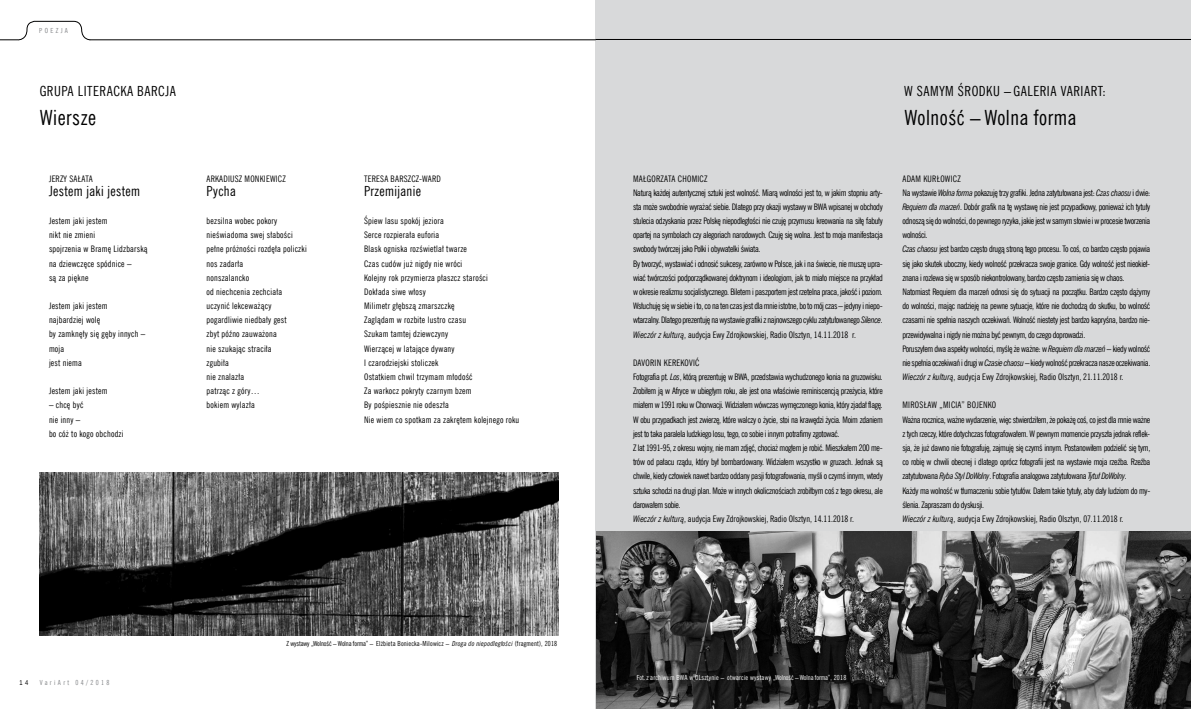
<style>
.page{position:relative;width:1191px;height:709px;background:#fff}
.page>*{position:absolute;margin:0;border:0;box-sizing:border-box;transform-origin:0 0}
.t1{font:21px "News Goth Cn EU Normal";letter-spacing:.025em;color:#000}
.t2{font:14px "News Goth Cn EU Normal";letter-spacing:.04em;color:#000}
.t3{font:9px/14.2px "News Goth Cn EU Normal";letter-spacing:-.035em;color:#000}
.t4{font:9px/14.2px "News Goth Cn EU Normal";letter-spacing:.025em;color:#000}
.t5{font:7px "News Goth Cn EU Normal";letter-spacing:.03em;color:#000}
.t6{font:7px "News Goth Cn EU Normal";letter-spacing:.03em;color:#fff}
.t7{font:7px "News Goth Cn EU Normal";letter-spacing:.34em;color:#808285}
.t8{font:7px "Liberation Sans Narrow";color:#000}
.s1{font-family:"News Goth Cn EU Italic"}
</style>
<div class="page">
<div style="left:595px;top:0;width:596px;height:709px;background:#d8d9da"></div>
<hr style="left:595px;top:39px;width:596px;height:1px;background:#000">
<hr style="left:90px;top:40px;width:505px;height:1px;background:#000">
<svg style="left:0;top:21px;width:90px;height:20px"></svg>
<img style="left:40px;top:472px;width:518px;height:163px">
<img style="left:596px;top:531px;width:595px;height:178px">
<p class="t7" style="left:39px;top:26px;width:30px">POEZJA</p>
<h2 class="t2" style="left:40px;top:83px;width:138px">GRUPA LITERACKA BARCJA</h2>
<h1 class="t1" style="left:40px;top:105px;width:58px">Wiersze</h1>
<p class="t4" style="left:49px;top:171px;width:45px">JERZY SAŁATA</p>
<h2 class="t2" style="left:49px;top:182px;width:93px">Jestem jaki jestem</h2>
<p class="t4" style="left:49px;top:214px;width:100px">Jestem jaki jestem<br>nikt nie zmieni<br>spojrzenia w Bramę Lidzbarską na dziewczęce spódnice –<br>są za piękne</p>
<p class="t4" style="left:49px;top:299px;width:98px">Jestem jaki jestem<br>najbardziej wolę<br>by zamknęły się gęby innych – moja<br>jest niema</p>
<p class="t4" style="left:49px;top:384px;width:60px">Jestem jaki jestem</p>
<p class="t4" style="left:49px;top:398px;width:76px">– chcę być<br>nie inny –<br>bo cóż to kogo obchodzi</p>
<p class="t4" style="left:207px;top:171px;width:81px">ARKADIUSZ MONKIEWICZ</p>
<h2 class="t2" style="left:207px;top:182px;width:31px">Pycha</h2>
<p class="t4" style="left:207px;top:214px;width:102px">bezsilna wobec pokory nieświadoma swej słabości pełne próżności rozdęła policzki nos zadarła<br>nonszalancko<br>od niechcenia zechciała uczynić lekceważący pogardliwie niedbały gest<br>zbyt późno zauważona<br>nie szukając straciła<br>zgubiła<br>nie znalazła<br>patrząc z góry…<br>bokiem wylazła</p>
<p class="t4" style="left:364px;top:171px;width:78px">TERESA BARSZCZ-WARD</p>
<h2 class="t2" style="left:364px;top:182px;width:58px">Przemijanie</h2>
<p class="t4" style="left:364px;top:214px;width:157px">Śpiew lasu spokój jeziora<br>Serce rozpierała euforia<br>Blask ogniska rozświetlał twarze<br>Czas cudów już nigdy nie wróci<br>Kolejny rok przymierza płaszcz starości<br>Dokłada siwe włosy<br>Milimetr głębszą zmarszczkę<br>Zaglądam w rozbite lustro czasu<br>Szukam tamtej dziewczyny<br>Wierzącej w latające dywany<br>I czarodziejski stoliczek<br>Ostatkiem chwil trzymam młodość<br>Za warkocz pokryty czarnym bzem<br>By pośpiesznie nie odeszła<br>Nie wiem co spotkam za zakrętem kolejnego roku</p>
<p class="t8" style="left:20px;top:678px;width:10px">1 4</p>
<p class="t7" style="left:40px;top:678px;width:71px">VariArt 04/2018</p>
<p class="t5" style="left:286px;top:639px;width:272px">Z wystawy „Wolność – Wolna forma” – Elżbieta Boniecka-Milowicz – <span class="s1">Droga do niepodległości</span> (fragment), 2018</p>
<h2 class="t2" style="left:904px;top:83px;width:203px">W SAMYM ŚRODKU – GALERIA VARIART:</h2>
<h1 class="t1" style="left:904px;top:105px;width:173px">Wolność – Wolna forma</h1>
<p class="t3" style="left:633px;top:171px;width:251px">MAŁGORZATA CHOMICZ<br>Naturą każdej autentycznej sztuki jest wolność. Miarą wolności jest to, w jakim stopniu arty&shy;sta może swobodnie wyrażać siebie. Dlatego przy okazji wystawy w BWA wpisanej w obchody stulecia odzyskania przez Polskę niepodległości nie czuję przymusu kreowania na siłę fabuły opartej na symbolach czy alegoriach narodowych. Czuję się wolna. Jest to moja manifestacja swobody twórczej jako Polki i obywatelki świata.<br>By tworzyć, wystawiać i odnosić sukcesy, zarówno w Polsce, jak i na świecie, nie muszę upra&shy;wiać twórczości podporządkowanej doktrynom i ideologiom, jak to miało miejsce na przykład w okresie realizmu socjalistycznego. Biletem i paszportem jest rzetelna praca, jakość i poziom.<br>Wsłuchuję się w siebie i to, co na ten czas jest dla mnie istotne, bo to mój czas – jedyny i niepo&shy;wtarzalny. Dlatego prezentuję na wystawie grafiki z najnowszego cyklu zatytułowanego <span class="s1">Silence</span>.<br><span class="s1">Wieczór z kulturą</span>, audycja Ewy Zdrojkowskiej, Radio Olsztyn, 14.11.2018 r.</p>
<p class="t3" style="left:633px;top:356px;width:251px">DAVORIN KEREKOVIĆ<br>Fotografia pt. <span class="s1">Los</span>, którą prezentuję w BWA, przedstawia wychudzonego konia na gruzowisku.<br>Zrobiłem ją w Afryce w ubiegłym roku, ale jest ona właściwie reminiscencją przeżycia, które miałem w 1991 roku w Chorwacji. Widziałem wówczas wymęczonego konia, który zjadał flagę.<br>W obu przypadkach jest zwierzę, które walczy o życie, stoi na krawędzi życia. Moim zdaniem jest to taka paralela ludzkiego losu, tego, co sobie i innym potrafimy zgotować.<br>Z lat 1991-95, z okresu wojny, nie mam zdjęć, chociaż mogłem je robić. Mieszkałem 200 me&shy;trów od pałacu rządu, który był bombardowany. Widziałem wszystko w gruzach. Jednak są chwile, kiedy człowiek nawet bardzo oddany pasji fotografowania, myśli o czymś innym, wtedy sztuka schodzi na drugi plan. Może w innych okolicznościach zrobiłbym coś z tego okresu, ale darowałem sobie.<br><span class="s1">Wieczór z kulturą</span>, audycja Ewy Zdrojkowskiej, Radio Olsztyn, 14.11.2018 r.</p>
<p class="t3" style="left:902px;top:171px;width:249px">ADAM KURŁOWICZ<br>Na wystawie <span class="s1">Wolna forma</span> pokazuję trzy grafiki. Jedna zatytułowana jest: <span class="s1">Czas chaosu</span> i dwie:<br><span class="s1">Requiem dla marzeń</span>. Dobór grafik na tę wystawę nie jest przypadkowy, ponieważ ich tytuły odnoszą się do wolności, do pewnego ryzyka, jakie jest wsamym słowie iwprocesie tworzenia wolności.<br><span class="s1">Czas chaosu</span> jest bardzo często drugą stroną tego procesu. To coś, co bardzo często pojawia się jako skutek uboczny, kiedy wolność przekracza swoje granice. Gdy wolność jest nieokieł&shy;znana i rozlewa się w sposób niekontrolowany, bardzo często zamienia się w chaos.<br>Natomiast Requiem dla marzeń odnosi się do sytuacji na początku. Bardzo często dążymy do wolności, mając nadzieję na pewne sytuacje, które nie dochodzą do skutku, bo wolność czasami nie spełnia naszych oczekiwań. Wolność niestety jest bardzo kapryśna, bardzo nie&shy;przewidywalna i nigdy nie można być pewnym, do czego doprowadzi.<br>Poruszyłem dwa aspekty wolności, myślę że ważne: w <span class="s1">Requiem dla marzeń</span> – kiedy wolność nie spełnia oczekiwań i drugi w<span class="s1">Czasie chaosu</span> – kiedy wolność przekracza nasze oczekiwania.<br><span class="s1">Wieczór z kulturą</span>, audycja Ewy Zdrojkowskiej, Radio Olsztyn, 21.11.2018 r.</p>
<p class="t3" style="left:902px;top:398px;width:249px">MIROSŁAW „MICIA” BOJENKO<br>Ważna rocznica, ważne wydarzenie, więc stwierdziłem, że pokażę coś, co jest dla mnie ważne z tych rzeczy, które dotychczas fotografowałem. W pewnym momencie przyszła jednak reflek&shy;sja, że już dawno nie fotografuję, zajmuję się czymś innym. Postanowiłem podzielić się tym, co robię w chwili obecnej i dlatego oprócz fotografii jest na wystawie moja rzeźba. Rzeźba zatytułowana <span class="s1">Ryba Styl DoWolny</span>. Fotografia analogowa zatytułowana <span class="s1">Tytuł DoWolny</span>.<br>Każdy ma wolność w tłumaczeniu sobie tytułów. Dałem takie tytuły, aby dały ludziom do my&shy;ślenia. Zapraszam do dyskusji.<br><span class="s1">Wieczór z kulturą</span>, audycja Ewy Zdrojkowskiej, Radio Olsztyn, 07.11.2018 r.</p>
<p class="t6" style="left:637px;top:673px;width:211px">Fot. z archiwum BWA w OLsztynie – otwarcie wystawy „Wolność – Wolna forma”, 2018</p>
</div>
